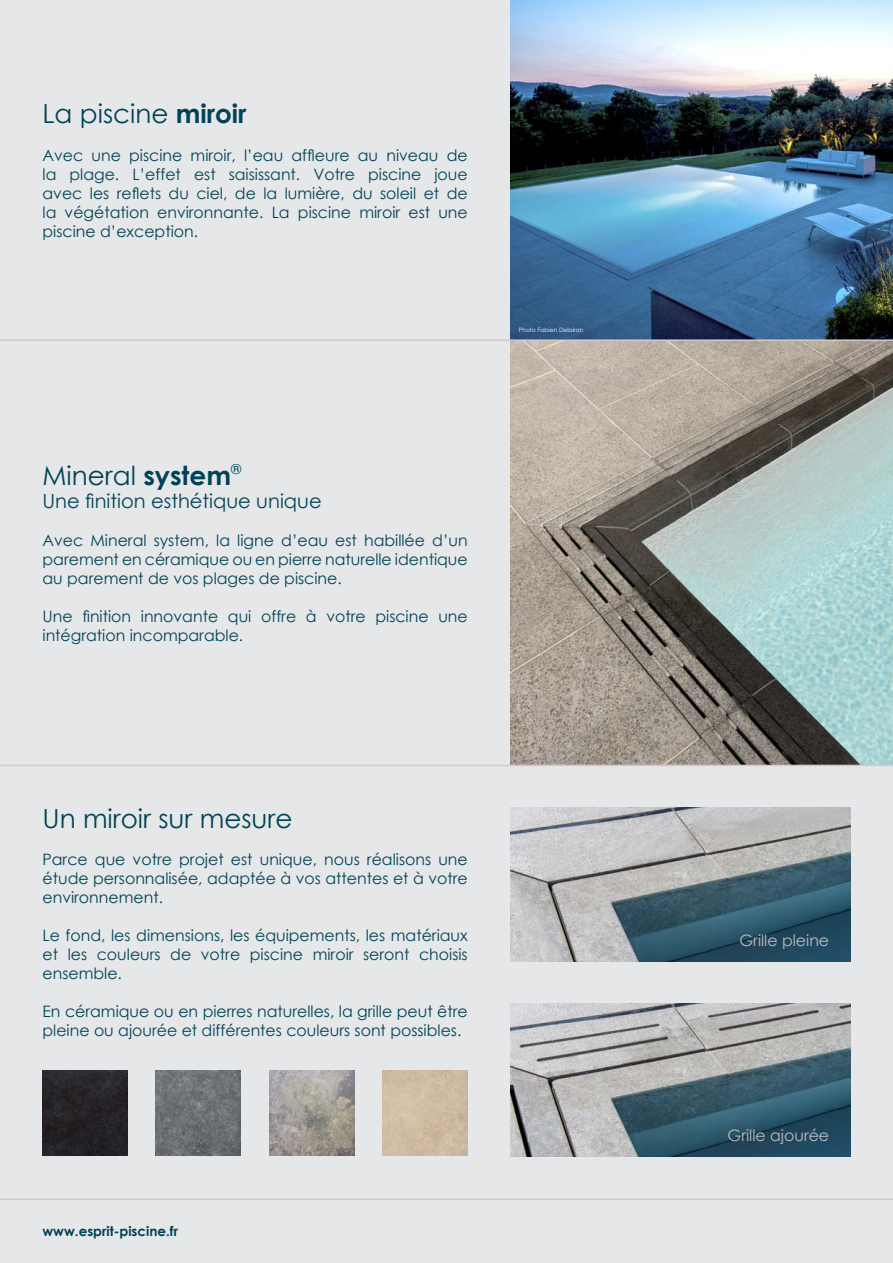
<style>
.page{position:relative;width:893px;height:1263px;background:#e6e7e9}
.page>*{position:absolute;margin:0;border:0;box-sizing:border-box;transform-origin:0 0}
.t1{font:26.25px "Century Gothic";color:#004356}
.t2{font:19.5px "Century Gothic";color:#004356}
.t3{font:15.75px/18.9px "Century Gothic";color:#004356;text-align:justify}
.t4{font:15.75px "Century Gothic";color:#bcbdc0}
.t5{font:700 13.5px "Century Gothic";color:#004356}
.t6{font:6px "Century Gothic";color:#fff}
.s1{font-weight:700}
</style>
<div class="page">
<img style="left:510px;top:0;width:383px;height:765px">
<hr style="left:0;top:339px;width:893px;height:2px;background:#d3c9ca">
<hr style="left:0;top:765px;width:893px;height:1px;background:#d3c9ca">
<hr style="left:0;top:1198px;width:893px;height:2px;background:#d3c9ca">
<img style="left:510px;top:808px;width:340px;height:153px">
<img style="left:510px;top:1003px;width:340px;height:154px">
<img style="left:383px;top:1071px;width:85px;height:85px">
<img style="left:43px;top:1071px;width:85px;height:85px">
<img style="left:156px;top:1071px;width:85px;height:85px">
<img style="left:269px;top:1071px;width:85px;height:85px">
<p class="t1" style="left:43px;top:95px;width:206px">La piscine <span class="s1">miroir</span></p>
<p class="t3" style="left:43px;top:146px;width:427px">Avec une piscine miroir, l’eau affleure au niveau de la plage. L’effet est saisissant. Votre piscine joue avec les reflets du ciel, de la lumière, du soleil et de la végétation environnante. La piscine miroir est une piscine d’exception.</p>
<p class="t6" style="left:519px;top:325px;width:66px">Photo Fabien Delairon</p>
<p class="t1" style="left:43px;top:457px;width:200px">Mineral <span class="s1">system</span><sup>®</sup></p>
<p class="t2" style="left:43px;top:487px;width:281px">Une finition esthétique unique</p>
<p class="t3" style="left:43px;top:531px;width:427px">Avec Mineral system, la ligne d’eau est habillée d’un parement en céramique ou en pierre naturelle identique au parement de vos plages de piscine.</p>
<p class="t3" style="left:43px;top:606px;width:427px">Une finition innovante qui offre à votre piscine une intégration incomparable.</p>
<p class="t1" style="left:43px;top:800px;width:251px">Un miroir sur mesure</p>
<p class="t3" style="left:43px;top:850px;width:427px">Parce que votre projet est unique, nous réalisons une étude personnalisée, adaptée à vos attentes et à votre environnement.</p>
<p class="t3" style="left:43px;top:926px;width:427px">Le fond, les dimensions, les équipements, les matériaux et les couleurs de votre piscine miroir seront choisis ensemble.</p>
<p class="t3" style="left:43px;top:1001px;width:427px">En céramique ou en pierres naturelles, la grille peut être pleine ou ajourée et différentes couleurs sont possibles.</p>
<p class="t5" style="left:43px;top:1221px;width:137px">www.esprit-piscine.fr</p>
<p class="t4" style="left:739px;top:929px;width:91px">Grille pleine</p>
<p class="t4" style="left:728px;top:1124px;width:103px">Grille ajourée</p>
</div>
